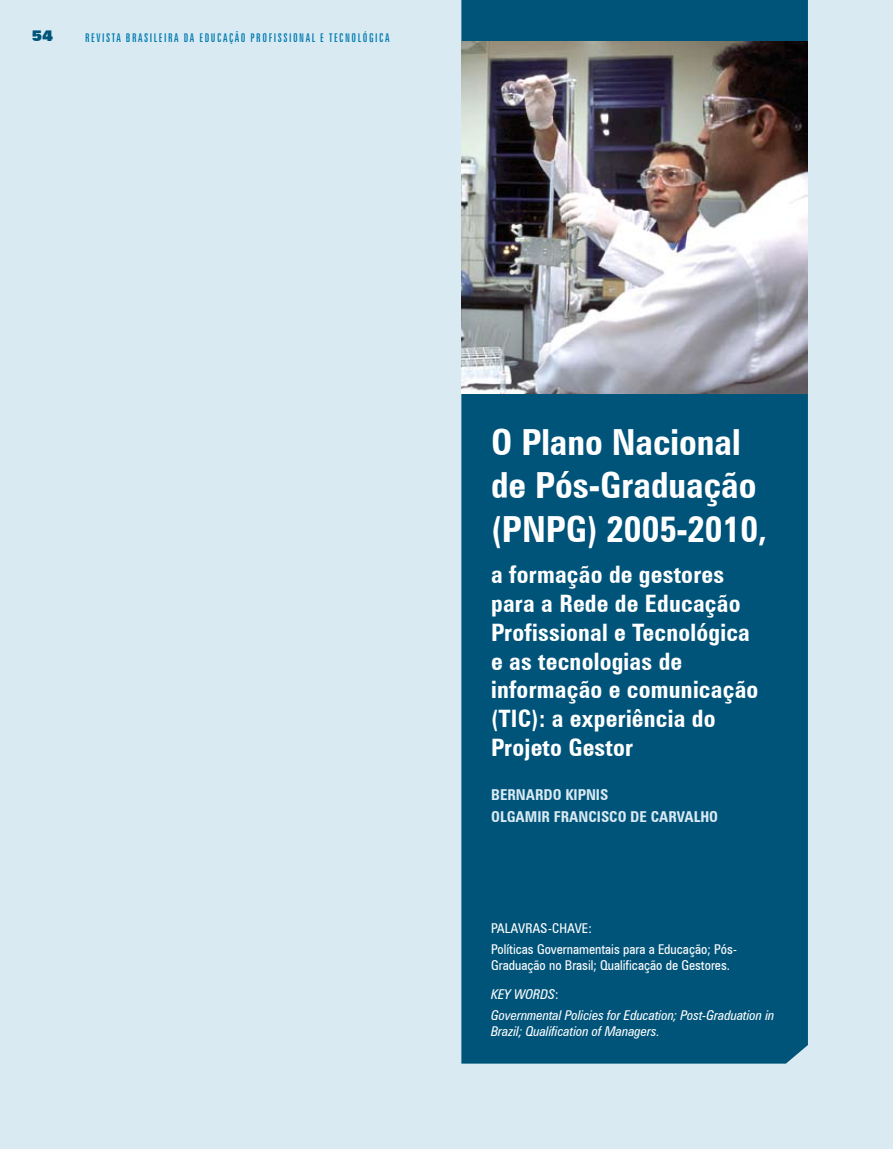
<style>
.page{position:relative;width:893px;height:1149px;background:#fff}
.page>*{position:absolute;margin:0;border:0;box-sizing:border-box;transform-origin:0 0}
.t1{font:700 condensed 36px/43.2px "Zurich BT";color:#fff}
.t2{font:700 condensed 24px/28.8px "Zurich BT";letter-spacing:.01em;color:#fff}
.t3{font:700 condensed 15px "Zurich BT";color:#d9eaf3}
.t4{font:900 15px "Zurich BT";color:#00547a}
.t5{font:condensed 13.5px/20.4px "Zurich BT";color:#fff}
.t6{font:italic condensed 13.5px/16.2px "Zurich BT";color:#fff}
.t7{font:extra-condensed 12px "Zurich BT";letter-spacing:.13em;color:#007baf}
.s1{font-style:italic}
</style>
<div class="page">
<div style="left:0;top:0;width:893px;height:1148px;background:#d9eaf3"></div>
<div style="left:461px;top:0;width:347px;height:1063px;background:#00547a"></div>
<img style="left:461px;top:41px;width:347px;height:352px">
<p class="t4" style="left:32px;top:27px;width:23px">54</p>
<p class="t7" style="left:85px;top:30px;width:306px">REVISTA BRASILEIRA DA EDUCAÇÃO PROFISSIONAL E TECNOLÓGICA</p>
<h1 class="t1" style="left:491px;top:420px;width:277px">O Plano Nacional de Pós-Graduação (PNPG) 2005-2010,</h1>
<p class="t2" style="left:491px;top:560px;width:269px">a formação de gestores para a Rede de Educação<br>Profissional e Tecnológica e as tecnologias de informação e comunicação (TIC): a experiência do<br>Projeto Gestor</p>
<p class="t3" style="left:491px;top:785px;width:19px">Bernardo</p>
<p class="t3" style="left:565px;top:785px;width:16px">Kipnis</p>
<p class="t3" style="left:491px;top:807px;width:18px">Olgamir</p>
<p class="t3" style="left:554px;top:807px;width:17px">Francisco</p>
<p class="t3" style="left:630px;top:807px;width:39px">de Carvalho</p>
<p class="t5" style="left:491px;top:918px;width:14px">Palavras</p>
<p class="t5" style="left:491px;top:918px;width:247px;text-indent:57px">-chave:<br>Políticas Governamentais para a Educação; Pós-</p>
<p class="t5" style="left:491px;top:950px;width:240px;line-height:29px">Graduação no Brasil; Qualificação de Gestores.<br><span class="s1">Key words</span>:</p>
<p class="t6" style="left:491px;top:1006px;width:285px">Governmental Policies for Education; Post-Graduation in<br>Brazil; Qualification of Managers.</p>
</div>
